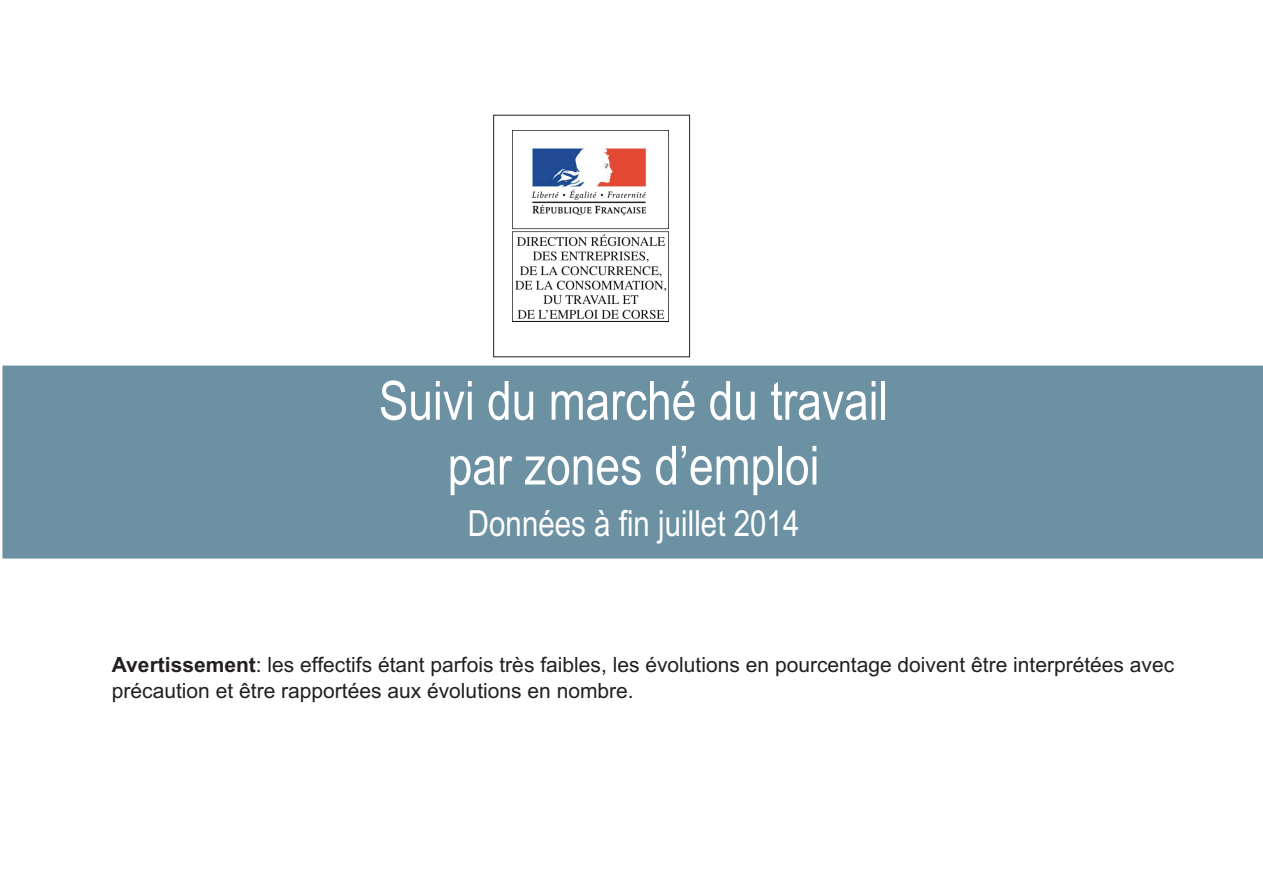
<style>
.page{position:relative;width:1263px;height:893px;background:#fff}
.page>*{position:absolute;margin:0;border:0;box-sizing:border-box;transform-origin:0 0}
.t1{font:54px/64.8px "Arial Narrow";color:#fff;text-align:center}
.t2{font:36px "Arial Narrow";color:#fff}
.t3{font:21px/25.2px "Arial";color:#231f20}
.s1{font-weight:700}
</style>
<div class="page">
<div style="left:3px;top:366px;width:1260px;height:192px;background:#6c91a2"></div>
<div style="left:493px;top:115px;width:197px;height:242px;border:1px solid #231f20"></div>
<img style="left:513px;top:130px;width:155px;height:191px">
<h1 class="t1" style="left:379px;top:369px;width:511px">Suivi du marché du travail par zones d’emploi</h1>
<h2 class="t2" style="left:468px;top:503px;width:333px">Données à fin juillet 2014</h2>
<p class="t3" style="left:112px;top:652px;width:1064px"><span class="s1">Avertissement</span>: les effectifs étant parfois très faibles, les évolutions en pourcentage doivent être interprétées avec précaution et être rapportées aux évolutions en nombre.</p>
</div>
